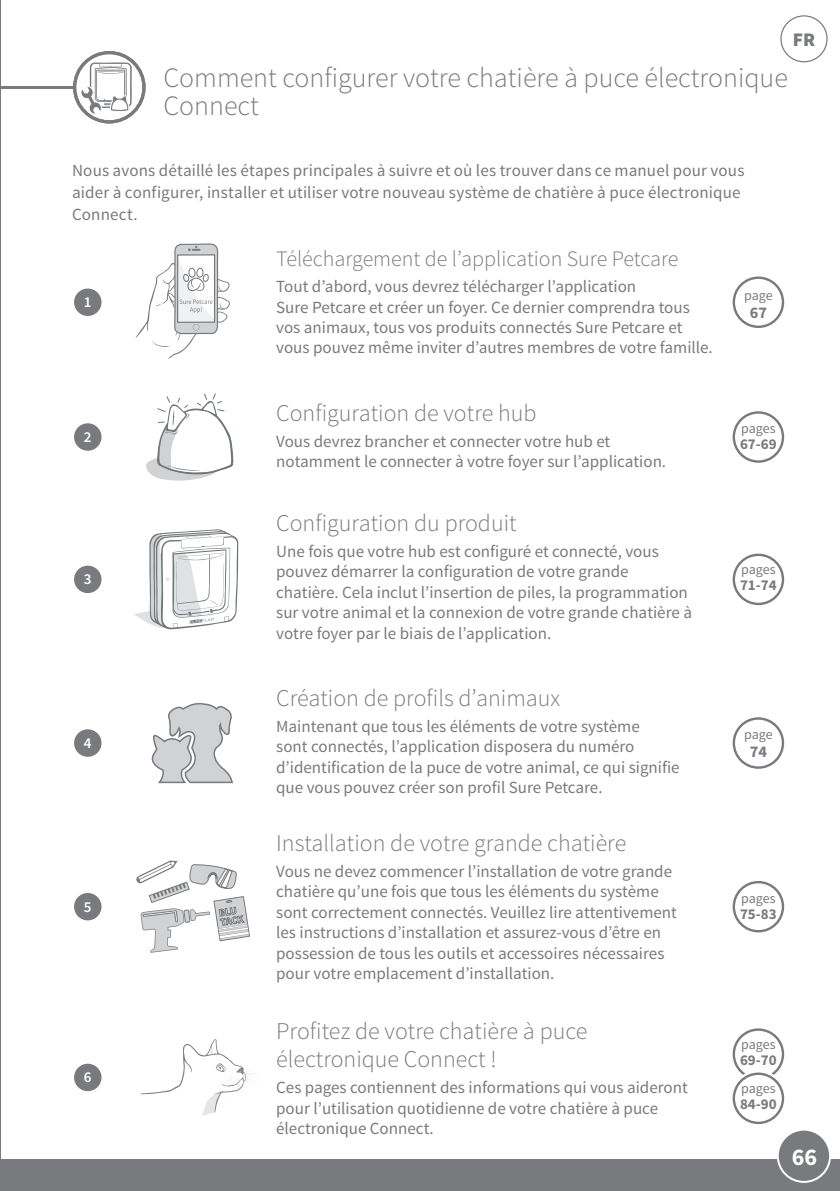
<style>
.page{position:relative;width:840px;height:1191px;background:#fff}
.page>*{position:absolute;margin:0;border:0;box-sizing:border-box;transform-origin:0 0}
.t1{font:300 28px/28px "Source Sans Pro";color:#787a7d}
.t2{font:300 24px/28.8px "Source Sans Pro";color:#787a7d}
.t3{font:700 24px "Source Sans Pro";color:#fff}
.t4{font:300 22px "Source Sans Pro";color:#787a7d}
.t5{font:900 19.2px "Source Sans Pro";color:#787a7d}
.t6{font:17px/20.4px "Source Sans Pro";color:#787a7d}
.t7{font:700 16.2px "Source Sans Pro";color:#787a7d}
.t8{font:700 15px "Source Sans Pro";color:#787a7d}
.t9{font:600 15px "Source Sans Pro";color:#fff}
.t10{font:14px "Source Sans Pro";letter-spacing:-.015em;color:#787a7d}
</style>
<div class="page">
<div style="left:0;top:1159px;width:839px;height:32px;background:#787a7d"></div>
<div style="left:777px;top:1129px;width:52px;height:52px;background:#787a7d;border-radius:50%"></div>
<div style="left:776px;top:1128px;width:54px;height:54px;border:2px solid #fff;border-radius:50%"></div>
<div style="left:780px;top:15px;width:47px;height:47px;border:1px solid #787a7d;border-radius:50%"></div>
<svg style="left:135px;top:243px;width:95px;height:116px"></svg>
<hr style="left:0;top:0;width:1px;height:1191px;background:#787a7d">
<hr style="left:0;top:86px;width:74px;height:3px;background:#787a7d">
<div style="left:73px;top:51px;width:72px;height:72px;border:3px solid #787a7d;border-radius:50%"></div>
<svg style="left:146px;top:393px;width:87px;height:88px"></svg>
<div style="left:732px;top:411px;width:51px;height:52px;border:2px solid #787a7d;border-radius:50%"></div>
<div style="left:74px;top:423px;width:27px;height:28px;background:#787a7d;border-radius:50%"></div>
<div style="left:732px;top:717px;width:51px;height:52px;border:2px solid #787a7d;border-radius:50%"></div>
<svg style="left:151px;top:702px;width:82px;height:82px"></svg>
<div style="left:74px;top:729px;width:27px;height:27px;background:#787a7d;border-radius:50%"></div>
<svg style="left:136px;top:860px;width:114px;height:92px"></svg>
<div style="left:732px;top:881px;width:51px;height:51px;border:2px solid #787a7d;border-radius:50%"></div>
<div style="left:74px;top:893px;width:27px;height:27px;background:#787a7d;border-radius:50%"></div>
<svg style="left:80px;top:63px;width:52px;height:52px"></svg>
<div style="left:732px;top:276px;width:51px;height:52px;border:2px solid #787a7d;border-radius:50%"></div>
<div style="left:74px;top:288px;width:27px;height:28px;background:#787a7d;border-radius:50%"></div>
<div style="left:732px;top:553px;width:51px;height:52px;border:2px solid #787a7d;border-radius:50%"></div>
<div style="left:74px;top:565px;width:27px;height:28px;background:#787a7d;border-radius:50%"></div>
<svg style="left:134px;top:529px;width:104px;height:100px"></svg>
<svg style="left:140px;top:1039px;width:108px;height:77px"></svg>
<div style="left:74px;top:1063px;width:27px;height:28px;background:#787a7d;border-radius:50%"></div>
<div style="left:732px;top:1028px;width:51px;height:51px;border:2px solid #787a7d;border-radius:50%"></div>
<svg style="left:731px;top:1071px;width:53px;height:54px"></svg>
<div style="left:730px;top:1070px;width:55px;height:56px;border:2px solid #fff;border-radius:50%"></div>
<div style="left:733px;top:1073px;width:49px;height:49px;background:#fff;border-radius:50%"></div>
<div style="left:732px;top:1072px;width:51px;height:52px;border:2px solid #787a7d;border-radius:50%"></div>
<p class="t5" style="left:792px;top:27px;width:24px">FR</p>
<p class="t1" style="left:163px;top:64px;width:625px">Comment configurer votre chatière à puce électronique<br>Connect</p>
<p class="t6" style="left:72px;top:159px;width:673px;line-height:22px">Nous avons détaillé les étapes principales à suivre et où les trouver dans ce manuel pour vous aider à configurer, installer et utiliser votre nouveau système de chatière à puce électronique<br>Connect.</p>
<p class="t9" style="left:84px;top:293px;width:9px">1</p>
<p class="t9" style="left:84px;top:427px;width:9px">2</p>
<p class="t9" style="left:84px;top:570px;width:9px">3</p>
<p class="t9" style="left:84px;top:733px;width:9px">4</p>
<p class="t9" style="left:84px;top:897px;width:9px">5</p>
<p class="t9" style="left:84px;top:1067px;width:9px">6</p>
<p class="t4" style="left:276px;top:245px;width:403px">Téléchargement de l’application Sure Petcare</p>
<p class="t6" style="left:276px;top:276px;width:438px">Tout d’abord, vous devrez télécharger l’application<br>Sure Petcare et créer un foyer. Ce dernier comprendra tous vos animaux, tous vos produits connectés Sure Petcare et vous pouvez même inviter d’autres membres de votre famille.</p>
<p class="t10" style="left:743px;top:286px;width:30px">page</p>
<p class="t7" style="left:749px;top:302px;width:19px">67</p>
<p class="t2" style="left:276px;top:398px;width:262px">Configuration de votre hub</p>
<p class="t6" style="left:276px;top:431px;width:391px">Vous devrez brancher et connecter votre hub et notamment le connecter à votre foyer sur l’application.</p>
<p class="t2" style="left:276px;top:508px;width:242px">Configuration du produit</p>
<p class="t6" style="left:276px;top:541px;width:417px">Une fois que votre hub est configuré et connecté, vous pouvez démarrer la configuration de votre grande chatière. Cela inclut l’insertion de piles, la programmation sur votre animal et la connexion de votre grande chatière à votre foyer par le biais de l’application.</p>
<p class="t10" style="left:740px;top:420px;width:36px">pages</p>
<p class="t8" style="left:739px;top:435px;width:38px">67-69</p>
<p class="t10" style="left:740px;top:561px;width:36px">pages</p>
<p class="t8" style="left:739px;top:576px;width:38px">71-74</p>
<p class="t2" style="left:276px;top:683px;width:285px">Création de profils d’animaux</p>
<p class="t6" style="left:276px;top:716px;width:405px">Maintenant que tous les éléments de votre système<br>sont connectés, l’application disposera du numéro d’identification de la puce de votre animal, ce qui signifie que vous pouvez créer son profil Sure Petcare.</p>
<p class="t10" style="left:743px;top:725px;width:30px">page</p>
<p class="t7" style="left:749px;top:740px;width:19px">74</p>
<p class="t2" style="left:276px;top:828px;width:351px">Installation de votre grande chatière</p>
<p class="t6" style="left:276px;top:861px;width:402px">Vous ne devez commencer l’installation de votre grande chatière qu’une fois que tous les éléments du système sont correctement connectés. Veuillez lire attentivement les instructions d’installation et assurez-vous d’être en possession de tous les outils et accessoires nécessaires pour votre emplacement d’installation.</p>
<p class="t2" style="left:276px;top:1016px;width:312px">Profitez de votre chatière à puce électronique Connect !</p>
<p class="t6" style="left:276px;top:1078px;width:413px">Ces pages contiennent des informations qui vous aideront pour l’utilisation quotidienne de votre chatière à puce électronique Connect.</p>
<p class="t10" style="left:740px;top:890px;width:36px">pages</p>
<p class="t8" style="left:739px;top:904px;width:38px">75-83</p>
<p class="t10" style="left:740px;top:1035px;width:36px">pages</p>
<p class="t8" style="left:739px;top:1050px;width:38px">69-70</p>
<p class="t10" style="left:740px;top:1080px;width:36px">pages</p>
<p class="t8" style="left:739px;top:1094px;width:38px">84-90</p>
<h2 class="t3" style="left:791px;top:1141px;width:27px">66</h2>
</div>
